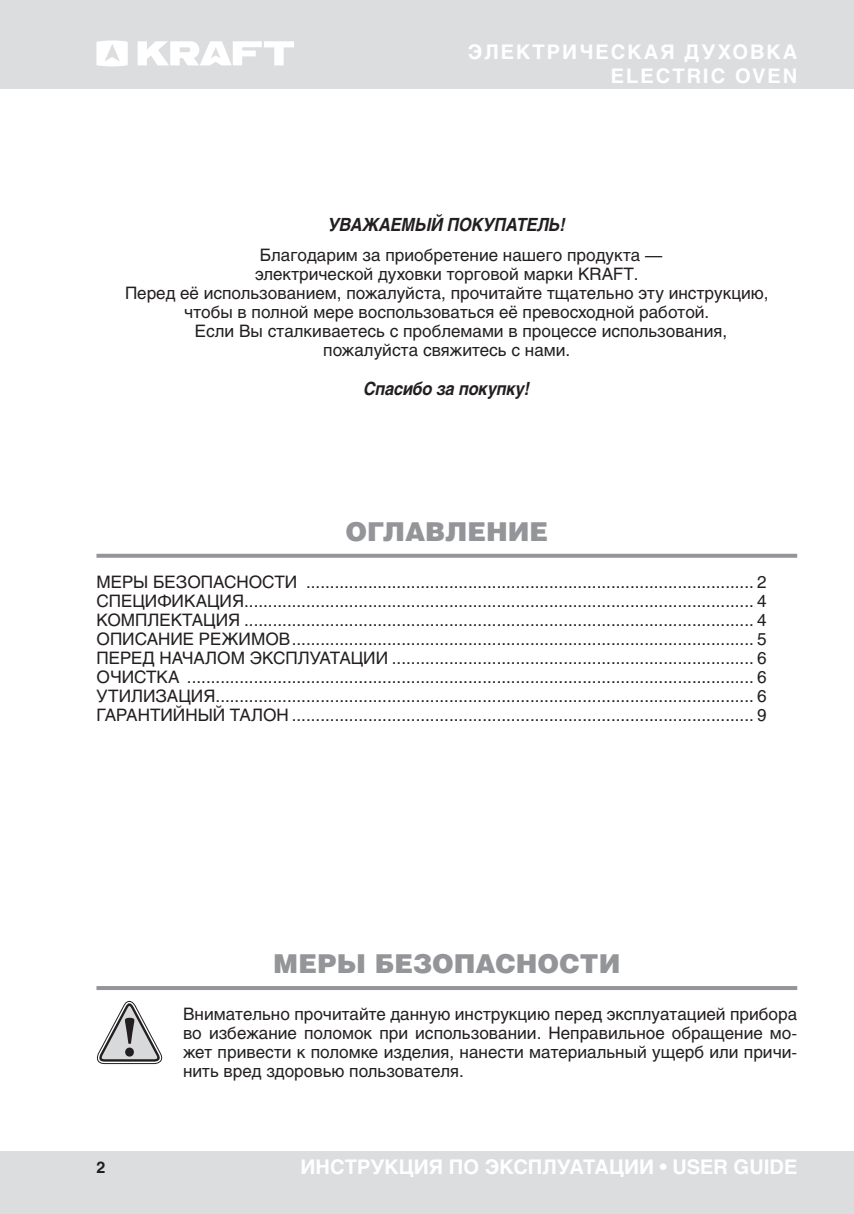
<style>
.page{position:relative;width:854px;height:1214px;background:#fff}
.page>*{position:absolute;margin:0;border:0;box-sizing:border-box;transform-origin:0 0}
.t1{font:900 26px "Helios";color:#939598}
.t2{font:700 20px "Helios";color:#fff}
.t3{font:700 20px/24px "Helios";letter-spacing:.1em;color:#fff;text-align:right}
.t4{font:italic 700 18px "Helios";letter-spacing:.09em;color:#231f20;scale:.9 1}
.t5{font:italic 700 18px "Helios";letter-spacing:-.01em;color:#231f20;scale:.9 1}
.t6{font:17px/19px "Helios";color:#231f20;text-align:justify}
.t7{font:700 16px "Helios";color:#231f20}
</style>
<div class="page">
<div style="left:0;top:0;width:853px;height:88px;background:#dcdddf"></div>
<div style="left:0;top:1151px;width:853px;height:62px;background:#dcdddf"></div>
<hr style="left:853px;top:1151px;width:1px;height:62px;background:#dcdddf">
<svg style="left:96px;top:40px;width:32px;height:26px"></svg>
<svg style="left:137px;top:41px;width:157px;height:24px"></svg>
<svg style="left:96px;top:553px;width:701px;height:4px;background:#a7a9ab"></svg>
<hr style="left:96px;top:986px;width:701px;height:3px;background:#939598">
<svg style="left:96px;top:1000px;width:67px;height:64px"></svg>
<p class="t3" style="left:467px;top:39px;width:331px">ЭЛЕКТРИЧЕСКАЯ ДУХОВКА<br>ELECTRIC OVEN</p>
<p class="t4" style="left:328px;top:214px;width:265px">Уважаемый покупатель!</p>
<p class="t6" style="left:260px;top:245px;width:404px">Благодарим за приобретение нашего продукта —</p>
<p class="t6" style="left:255px;top:264px;width:385px">электрической духовки торговой марки KRAFT.</p>
<p class="t6" style="left:125px;top:283px;width:645px">Перед eё использованием, пожалуйста, прочитайте тщательно эту инструкцию,</p>
<p class="t6" style="left:184px;top:302px;width:526px">чтобы в полной мере воспользоваться её превосходной работой.</p>
<p class="t6" style="left:195px;top:321px;width:533px">Если Вы сталкиваетесь с проблемами в процессе использования,</p>
<p class="t6" style="left:323px;top:340px;width:248px">пожалуйста свяжитесь с нами.</p>
<p class="t5" style="left:363px;top:378px;width:186px">Спасибо за покупку!</p>
<h1 class="t1" style="left:345px;top:515px;width:204px">Оглавление</h1>
<p class="t6" style="left:96px;top:572px;width:671px">МЕРЫ БЕЗОПАСНОСТИ .............................................................................................. 2<br>СПЕЦИФИКАЦИЯ........................................................................................................... 4<br>КОМПЛЕКТАЦИЯ ........................................................................................................... 4<br>ОПИСАНИЕ РЕЖИМОВ................................................................................................. 5<br>ПЕРЕД НАЧАЛОМ ЭКСПЛУАТАЦИИ ............................................................................ 6<br>ОЧИСТКА ....................................................................................................................... 6<br>УТИЛИЗАЦИЯ................................................................................................................. 6<br>ГАРАНТИЙНЫЙ ТАЛОН ................................................................................................. 9</p>
<p class="t7" style="left:96px;top:1157px;width:10px">2</p>
<h1 class="t1" style="left:273px;top:947px;width:345px">МЕРЫ БЕЗОПАСНОСТИ</h1>
<p class="t6" style="left:183px;top:1004px;width:615px">Внимательно прочитайте данную инструкцию перед эксплуатацией прибора во избежание поломок при использовании. Неправильное обращение мо&shy;жет привести к поломке изделия, нанести материальный ущерб или причи&shy;нить вред здоровью пользователя.</p>
<p class="t2" style="left:300px;top:1155px;width:498px">ИНСТРУКЦИЯ ПО ЭКСПЛУАТАЦИИ • USER GUIDE</p>
</div>
